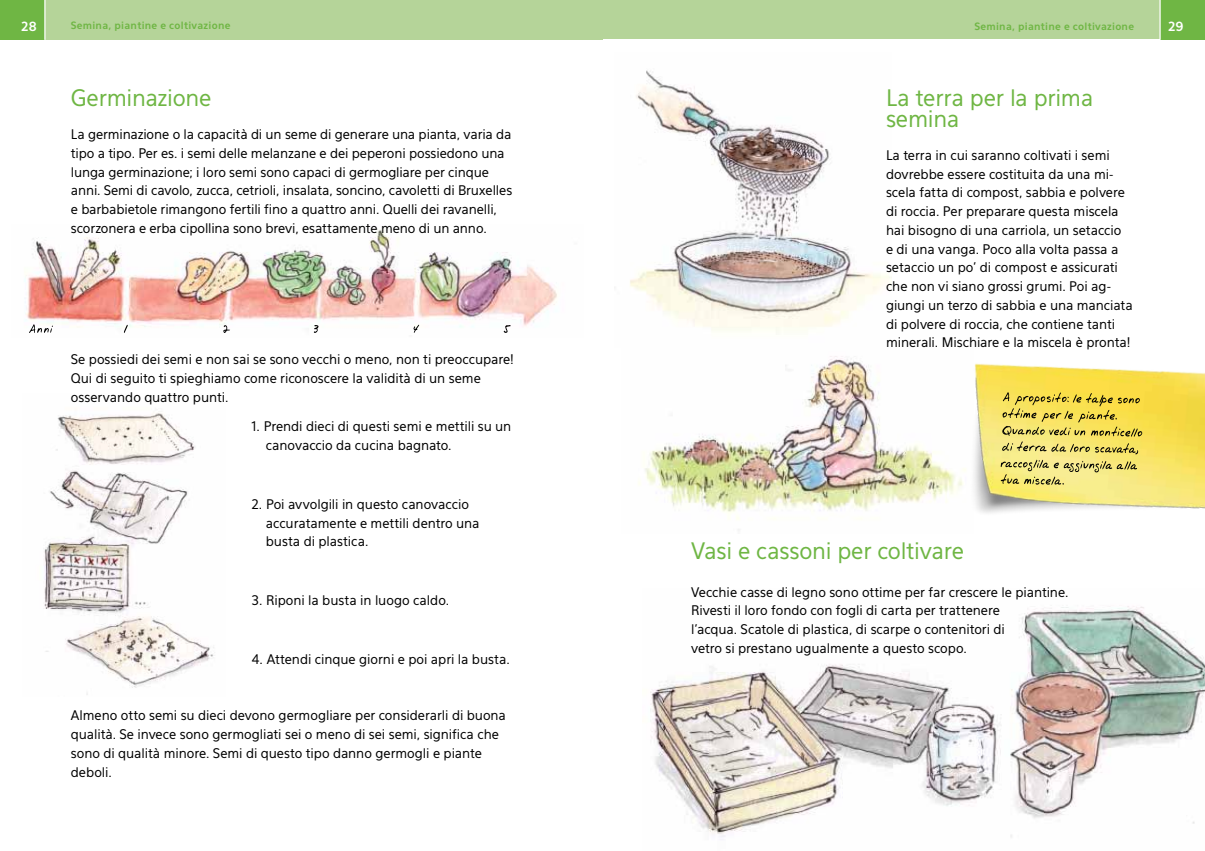
<style>
.page{position:relative;width:1205px;height:851px;background:#fff}
.page>*{position:absolute;margin:0;border:0;box-sizing:border-box;transform-origin:0 0}
.t1{font:22.5px/20.6px "Eau Sans";letter-spacing:-.015em;color:#6fb644}
.t2{font:13.12px/18.8px "Eau Sans";letter-spacing:-.01em;color:#000}
.t3{font:700 12.5px "Eau Sans";color:#fff}
.t4{font:700 10px "Eau Sans";letter-spacing:.025em;color:#6fb644}
</style>
<div class="page">
<img style="left:638px;top:356px;width:313px;height:174px">
<img style="left:951px;top:363px;width:254px;height:150px">
<svg style="left:1001px;top:392px;width:141px;height:93px;background:#dccc62"></svg>
<img style="left:650px;top:606px;width:555px;height:231px">
<img style="left:630px;top:70px;width:262px;height:265px">
<img style="left:44px;top:413px;width:170px;height:282px">
<img style="left:24px;top:229px;width:533px;height:104px">
<svg style="left:29px;top:324px;width:24px;height:9px"></svg>
<svg style="left:124px;top:324px;width:4px;height:9px"></svg>
<svg style="left:223px;top:325px;width:7px;height:8px"></svg>
<svg style="left:314px;top:325px;width:4px;height:8px"></svg>
<svg style="left:413px;top:324px;width:6px;height:9px"></svg>
<svg style="left:504px;top:325px;width:7px;height:8px"></svg>
<div style="left:602px;top:0;width:603px;height:39px;background:#b5d499"></div>
<div style="left:1160px;top:0;width:45px;height:39px;background:#6fb644"></div>
<div style="left:0;top:0;width:602px;height:39px;background:#b5d499"></div>
<div style="left:0;top:0;width:44px;height:39px;background:#6fb644"></div>
<hr style="left:44px;top:0;width:2px;height:40px;background:#fff">
<hr style="left:1159px;top:0;width:1px;height:40px;background:#fff">
<p class="t3" style="left:21px;top:19px;width:17px">28</p>
<p class="t4" style="left:71px;top:19px;width:161px">Semina, piantine e coltivazione</p>
<p class="t4" style="left:974px;top:20px;width:161px">Semina, piantine e coltivazione</p>
<p class="t3" style="left:1168px;top:19px;width:17px">29</p>
<h1 class="t1" style="left:71px;top:88px;width:142px">Germinazione</h1>
<p class="t2" style="left:71px;top:125px;width:443px">La germinazione o la capacità di un seme di generare una pianta, varia da tipo a tipo. Per es. i semi delle melanzane e dei peperoni possiedono una lunga germinazione; i loro semi sono capaci di germogliare per cinque anni. Semi di cavolo, zucca, cetrioli, insalata, soncino, cavoletti di Bruxelles e barbabietole rimangono fertili fino a quattro anni. Quelli dei ravanelli, scorzonera e erba cipollina sono brevi, esattamente meno di un anno.</p>
<p class="t2" style="left:71px;top:350px;width:444px">Se possiedi dei semi e non sai se sono vecchi o meno, non ti preoccupare!<br>Qui di seguito ti spieghiamo come riconoscere la validità di un seme osservando quattro punti.</p>
<p class="t2" style="left:266px;top:417px;width:247px;text-indent:-14px">1. Prendi dieci di questi semi e mettili su un canovaccio da cucina bagnato.</p>
<p class="t2" style="left:266px;top:494px;width:215px;text-indent:-14px">2. Poi avvolgili in questo canovaccio accuratamente e mettili dentro una busta di plastica.</p>
<p class="t2" style="left:252px;top:591px;width:199px">3. Riponi la busta in luogo caldo.</p>
<p class="t2" style="left:252px;top:649px;width:260px">4. Attendi cinque giorni e poi apri la busta.</p>
<p class="t2" style="left:71px;top:706px;width:437px">Almeno otto semi su dieci devono germogliare per considerarli di buona qualità. Se invece sono germogliati sei o meno di sei semi, significa che sono di qualità minore. Semi di questo tipo danno germogli e piante deboli.</p>
<h1 class="t1" style="left:886px;top:88px;width:209px">La terra per la prima semina</h1>
<p class="t2" style="left:886px;top:146px;width:248px">La terra in cui saranno coltivati i semi dovrebbe essere costituita da una mi&shy;scela fatta di compost, sabbia e polvere di roccia. Per preparare questa miscela hai bisogno di una carriola, un setaccio<br>e di una vanga. Poco alla volta passa a setaccio un po’ di compost e assicurati che non vi siano grossi grumi. Poi ag&shy;giungi un terzo di sabbia e una manciata di polvere di roccia, che contiene tanti minerali. Mischiare e la miscela è pronta!</p>
<h1 class="t1" style="left:691px;top:540px;width:274px">Vasi e cassoni per coltivare</h1>
<p class="t2" style="left:691px;top:582px;width:379px">Vecchie casse di legno sono ottime per far crescere le piantine.<br>Rivesti il loro fondo con fogli di carta per trattenere<br>l’acqua. Scatole di plastica, di scarpe o contenitori di<br>vetro si prestano ugualmente a questo scopo.</p>
</div>
